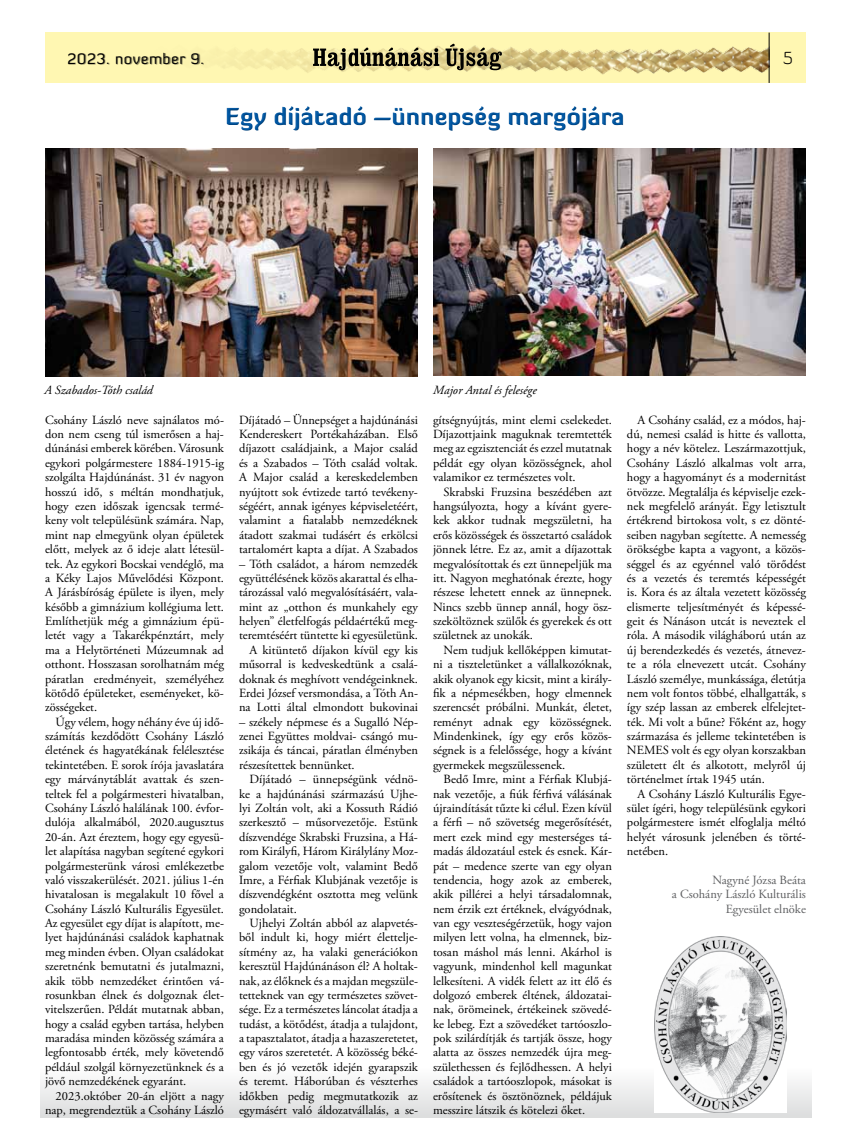
<style>
.page{position:relative;width:851px;height:1145px;background:#fff}
.page>*{position:absolute;margin:0;border:0;box-sizing:border-box;transform-origin:0 0}
.t1{font:900 23.75px "Diavlo";color:#0057a3}
.t2{font:300 17.5px "Diavlo";color:#000}
.t3{font:15px "Diavlo";letter-spacing:.045em;color:#000}
.t4{font:12.5px/14.4px "Adobe Garamond Pro";color:#000;text-align:justify}
.t5{font:12.5px/14.4px "Adobe Garamond Pro";color:#5f6062;text-align:right}
.t6{font:italic 12.5px "Adobe Garamond Pro";color:#000}
</style>
<div class="page">
<div style="left:45px;top:33px;width:760px;height:50px;background:#fff7b2"></div>
<img style="left:222px;top:43px;width:546px;height:32px">
<hr style="left:768px;top:33px;width:1px;height:50px;background:#000">
<svg style="left:313px;top:44px;width:189px;height:26px"></svg>
<div style="left:68px;top:53px;width:136px;height:12px;background:#000;opacity:.5"></div>
<div style="left:40px;top:1063px;width:771px;height:54px;background:linear-gradient(to bottom,#fff,#dddede)"></div>
<div style="left:224px;top:106px;width:401px;height:26px;background:#000;opacity:.4"></div>
<img style="left:45px;top:149px;width:372px;height:227px">
<img style="left:433px;top:149px;width:372px;height:227px">
<img style="left:654px;top:936px;width:132px;height:176px">
<p class="t3" style="left:67px;top:49px;width:138px">2023. november 9.</p>
<h2 class="t2" style="left:783px;top:47px;width:11px">5</h2>
<h1 class="t1" style="left:225px;top:101px;width:400px">Egy díjátadó –ünnepség margójára</h1>
<p class="t6" style="left:44px;top:382px;width:110px">A Szabados-Tóth család</p>
<p class="t6" style="left:433px;top:382px;width:105px">Major Antal és felesége</p>
<p class="t4" style="left:45px;top:413px;width:180px">Csohány László neve sajnálatos mó&shy;don nem cseng túl ismerősen a haj&shy;dúnánási emberek körében. Városunk egykori polgármestere 1884-1915-ig szolgálta Hajdúnánást. 31 év nagyon hosszú idő, s méltán mondhatjuk, hogy ezen időszak igencsak termé&shy;keny volt településünk számára. Nap, mint nap elmegyünk olyan épületek előtt, melyek az ő ideje alatt létesül&shy;tek. Az egykori Bocskai vendéglő, ma a Kéky Lajos Művelődési Központ.<br>A Járásbíróság épülete is ilyen, mely később a gimnázium kollégiuma lett.<br>Említhetjük még a gimnázium épü&shy;letét vagy a Takarékpénztárt, mely ma a Helytörténeti Múzeumnak ad otthont. Hosszasan sorolhatnám még páratlan eredményeit, személyéhez kötődő épületeket, eseményeket, kö&shy;zösségeket.</p>
<p class="t4" style="left:45px;top:715px;width:180px;text-indent:11px">Úgy vélem, hogy néhány éve új idő&shy;számítás kezdődött Csohány László életének és hagyatékának felélesztése tekintetében. E sorok írója javaslatára egy márványtáblát avattak és szen&shy;teltek fel a polgármesteri hivatalban, Csohány László halálának 100. évfor&shy;dulója alkalmából, 2020.augusztus 20-án. Azt éreztem, hogy egy egyesü&shy;let alapítása nagyban segítené egykori polgármesterünk városi emlékezetbe való visszakerülését. 2021. július 1-én hivatalosan is megalakult 10 fővel a Csohány László Kulturális Egyesület.<br>Az egyesület egy díjat is alapított, me&shy;lyet hajdúnánási családok kaphatnak meg minden évben. Olyan családokat szeretnénk bemutatni és jutalmazni, akik több nemzedéket érintően vá&shy;rosunkban élnek és dolgoznak élet&shy;vitelszerűen. Példát mutatnak abban, hogy a család egyben tartása, helyben maradása minden közösség számára a legfontosabb érték, mely követendő például szolgál környezetünknek és a jövő nemzedékének egyaránt.</p>
<p class="t4" style="left:45px;top:1088px;width:180px;text-align:right">2023.október 20-án eljött a nagy nap, megrendeztük a Csohány László</p>
<p class="t4" style="left:239px;top:413px;width:180px">Díjátadó – Ünnepséget a hajdúnánási Kendereskert Portékaházában. Első díjazott családjaink, a Major család és a Szabados – Tóth család voltak.<br>A Major család a kereskedelemben nyújtott sok évtizede tartó tevékeny&shy;ségéért, annak igényes képviseletéért, valamint a fiatalabb nemzedéknek átadott szakmai tudásért és erkölcsi tartalomért kapta a díjat. A Szabados</p>
<p class="t4" style="left:239px;top:557px;width:180px;text-align:right">– Tóth családot, a három nemzedék együttélésének közös akarattal és elha&shy;tározással való megvalósításáért, vala&shy;mint az „otthon és munkahely egy helyen” életfelfogás példaértékű meg&shy;teremtéséért tüntette ki egyesületünk.<br>A kitüntető díjakon kívül egy kis műsorral is kedveskedtünk a csalá&shy;doknak és meghívott vendégeinknek.<br>Erdei József versmondása, a Tóth An&shy;na Lotti által elmondott bukovinai</p>
<p class="t4" style="left:239px;top:715px;width:180px">– székely népmese és a Sugalló Nép&shy;zenei Együttes moldvai- csángó mu&shy;zsikája és táncai, páratlan élményben részesítettek bennünket.</p>
<p class="t4" style="left:239px;top:772px;width:180px;text-indent:11px">Díjátadó – ünnepségünk védnö&shy;ke a hajdúnánási származású Ujhe&shy;lyi Zoltán volt, aki a Kossuth Rádió szerkesztő – műsorvezetője. Estünk díszvendége Skrabski Fruzsina, a Há&shy;rom Királyfi, Három Királylány Moz&shy;galom vezetője volt, valamint Bedő Imre, a Férfiak Klubjának vezetője is díszvendégként osztotta meg velünk gondolatait.</p>
<p class="t4" style="left:239px;top:916px;width:180px;text-indent:11px">Ujhelyi Zoltán abból az alapvetés&shy;ből indult ki, hogy miért élettelje&shy;sítmény az, ha valaki generációkon keresztül Hajdúnánáson él? A holtak&shy;nak, az élőknek és a majdan megszüle&shy;tetteknek van egy természetes szövet&shy;sége. Ez a természetes láncolat átadja a tudást, a kötődést, átadja a tulajdont, a tapasztalatot, átadja a hazaszeretetet, egy város szeretetét. A közösség béké&shy;ben és jó vezetők idején gyarapszik és teremt. Háborúban és vészterhes időkben pedig megmutatkozik az egymásért való áldozatvállalás, a se-</p>
<p class="t4" style="left:433px;top:413px;width:180px">gítségnyújtás, mint elemi cselekedet.<br>Díjazottjaink maguknak teremtették meg az egzisztenciát és ezzel mutatnak példát egy olyan közösségnek, ahol valamikor ez természetes volt.</p>
<p class="t4" style="left:433px;top:485px;width:180px;text-indent:11px">Skrabski Fruzsina beszédében azt hangsúlyozta, hogy a kívánt gyere&shy;kek akkor tudnak megszületni, ha erős közösségek és összetartó családok jönnek létre. Ez az, amit a díjazottak megvalósítottak és ezt ünnepeljük ma itt. Nagyon meghatónak érezte, hogy részese lehetett ennek az ünnepnek.<br>Nincs szebb ünnep annál, hogy ös - szeköltöznek szülők és gyerekek és ott születnek az unokák.</p>
<p class="t4" style="left:433px;top:643px;width:180px;text-indent:11px">Nem tudjuk kellőképpen kimutat&shy;ni a tiszteletünket a vállalkozóknak, akik olyanok egy kicsit, mint a király&shy;fik a népmesékben, hogy elmennek szerencsét próbálni. Munkát, életet, reményt adnak egy közösségnek.<br>Mindenkinek, így egy erős közös&shy;ségnek is a felelőssége, hogy a kívánt gyermekek megszülessenek.</p>
<p class="t4" style="left:433px;top:772px;width:180px;text-indent:11px">Bedő Imre, mint a Férfiak Klubjá&shy;nak vezetője, a fiúk férfivá válásának újraindítását tűzte ki célul. Ezen kívül a férfi – nő szövetség megerősítését, mert ezek mind egy mesterséges tá&shy;madás áldozatául estek és esnek. Kár&shy;pát – medence szerte van egy olyan tendencia, hogy azok az emberek, akik pillérei a helyi társadalomnak, nem érzik ezt értéknek, elvágyódnak, van egy veszteségérzetük, hogy vajon milyen lett volna, ha elmennek, biz&shy;tosan máshol más lenni. Akárhol is vagyunk, mindenhol kell magunkat lelkesíteni. A vidék felett az itt élő és dolgozó emberek éltének, áldozatai&shy;nak, örömeinek, értékeinek szövedé&shy;ke lebeg. Ezt a szövedéket tartóoszlo&shy;pok szilárdítják és tartják össze, hogy alatta az összes nemzedék újra meg&shy;születhessen és fejlődhessen. A helyi családok a tartóoszlopok, másokat is erősítenek és ösztönöznek, példájuk messzire látszik és kötelezi őket.</p>
<p class="t4" style="left:627px;top:413px;width:180px;text-indent:11px">A Csohány család, ez a módos, haj&shy;dú, nemesi család is hitte és vallotta, hogy a név kötelez. Leszármazottjuk, Csohány László alkalmas volt arra, hogy a hagyományt és a modernitást ötvözze. Megtalálja és képviselje ezek&shy;nek megfelelő arányát. Egy letisztult értékrend birtokosa volt, s ez dönté&shy;seiben nagyban segítette. A nemesség örökségbe kapta a vagyont, a közös&shy;séggel és az egyénnel való törődést és a vezetés és teremtés képességét is. Kora és az általa vezetett közösség elismerte teljesítményét és képessé&shy;geit és Nánáson utcát is neveztek el róla. A második világháború után az új berendezkedés és vezetés, átnevez&shy;te a róla elnevezett utcát. Csohány László személye, munkássága, életútja nem volt fontos többé, elhallgatták, s így szép lassan az emberek elfelejtet&shy;ték. Mi volt a bűne? Főként az, hogy származása és jelleme tekintetében is NEMES volt és egy olyan korszakban született élt és alkotott, melyről új történelmet írtak 1945 után.</p>
<p class="t4" style="left:627px;top:787px;width:180px;text-indent:11px">A Csohány László Kulturális Egye&shy;sület ígéri, hogy településünk egykori polgármestere ismét elfoglalja méltó helyét városunk jelenében és törté&shy;netében.</p>
<p class="t5" style="left:671px;top:873px;width:136px">Nagyné Józsa Beáta<br>a Csohány László Kulturális<br>Egyesület elnöke</p>
</div>
